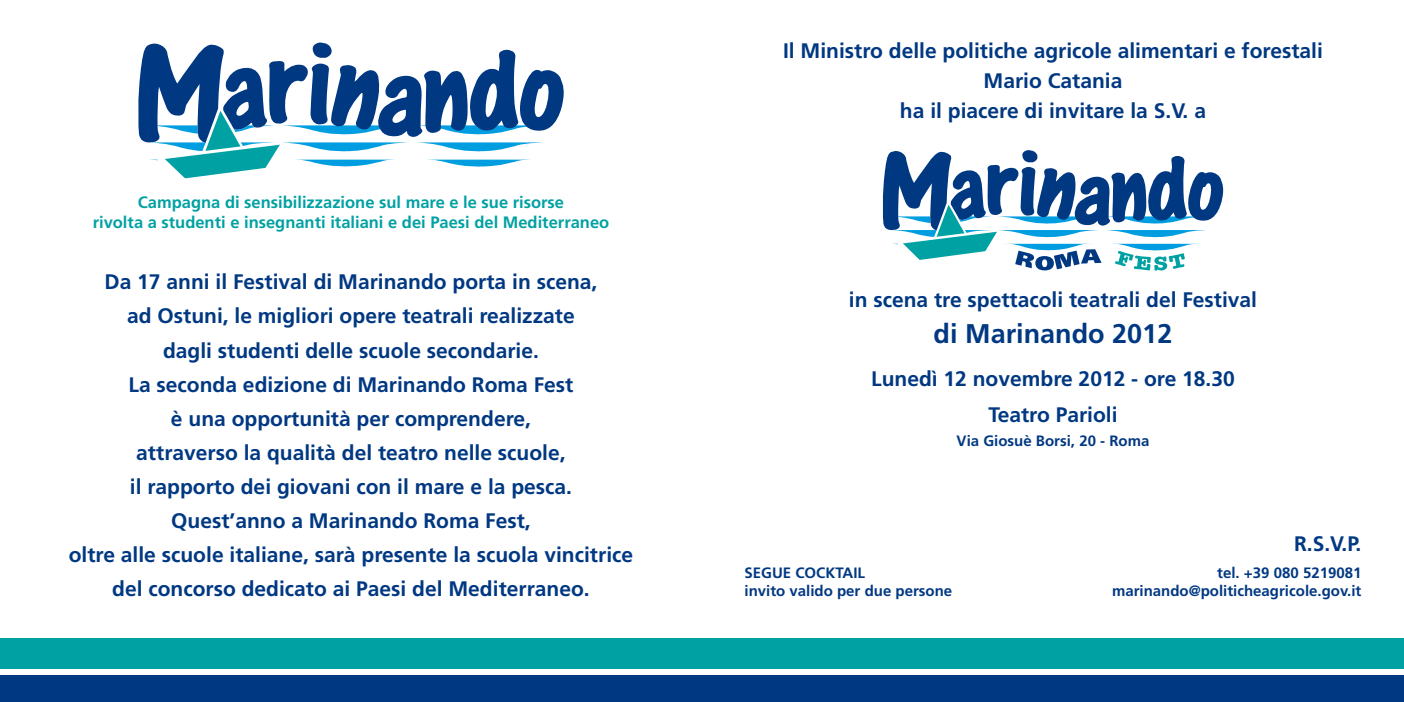
<style>
.page{position:relative;width:1404px;height:702px;background:#fff}
.page>*{position:absolute;margin:0;border:0;box-sizing:border-box;transform-origin:0 0}
.t1{font:700 27px "Frutiger";color:#003882}
.t2{font:700 21px/34px "Frutiger";color:#003882;text-align:center}
.t3{font:700 16.5px/19.8px "Frutiger";color:#00a1a3;text-align:center}
.t4{font:700 15px/18px "Frutiger";color:#003882}
</style>
<div class="page">
<div style="left:0;top:675px;width:1403px;height:27px;background:#003882"></div>
<div style="left:0;top:638px;width:1403px;height:30px;background:#00a1a3"></div>
<svg style="left:138px;top:42px;width:426px;height:137px"></svg>
<svg style="left:882px;top:150px;width:342px;height:120px"></svg>
<p class="t3" style="left:93px;top:193px;width:518px">Campagna di sensibilizzazione sul mare e le sue risorse<br>rivolta a studenti e insegnanti italiani e dei Paesi del Mediterraneo</p>
<p class="t2" style="left:69px;top:265px;width:566px">Da 17 anni il Festival di Marinando porta in scena,<br>ad Ostuni, le migliori opere teatrali realizzate<br>dagli studenti delle scuole secondarie.<br>La seconda edizione di Marinando Roma Fest<br>è una opportunità per comprendere,<br>attraverso la qualità del teatro nelle scuole,<br>il rapporto dei giovani con il mare e la pesca.<br>Quest’anno a Marinando Roma Fest,<br>oltre alle scuole italiane, sarà presente la scuola vincitrice del concorso dedicato ai Paesi del Mediterraneo.</p>
<p class="t2" style="left:783px;top:36px;width:541px;line-height:30px">Il Ministro delle politiche agricole alimentari e forestali<br>Mario Catania<br>ha il piacere di invitare la S.V. a</p>
<p class="t2" style="left:848px;top:283px;width:410px">in scena tre spettacoli teatrali del Festival</p>
<p class="t1" style="left:933px;top:318px;width:240px">di Marinando 2012</p>
<p class="t2" style="left:871px;top:361px;width:365px;line-height:36px">Lunedì 12 novembre 2012 - ore 18.30<br>Teatro Parioli</p>
<p class="t4" style="left:956px;top:432px;width:194px">Via Giosuè Borsi, 20 - Roma</p>
<p class="t4" style="left:744px;top:563px;width:209px">SEguE COCkTaiL<br>invito valido per due persone</p>
<p class="t2" style="left:1293px;top:526px;width:69px">R.S.V.P.</p>
<p class="t4" style="left:1111px;top:563px;width:251px;text-align:right">tel. +39 080 5219081 marinando@politicheagricole.gov.it</p>
</div>
